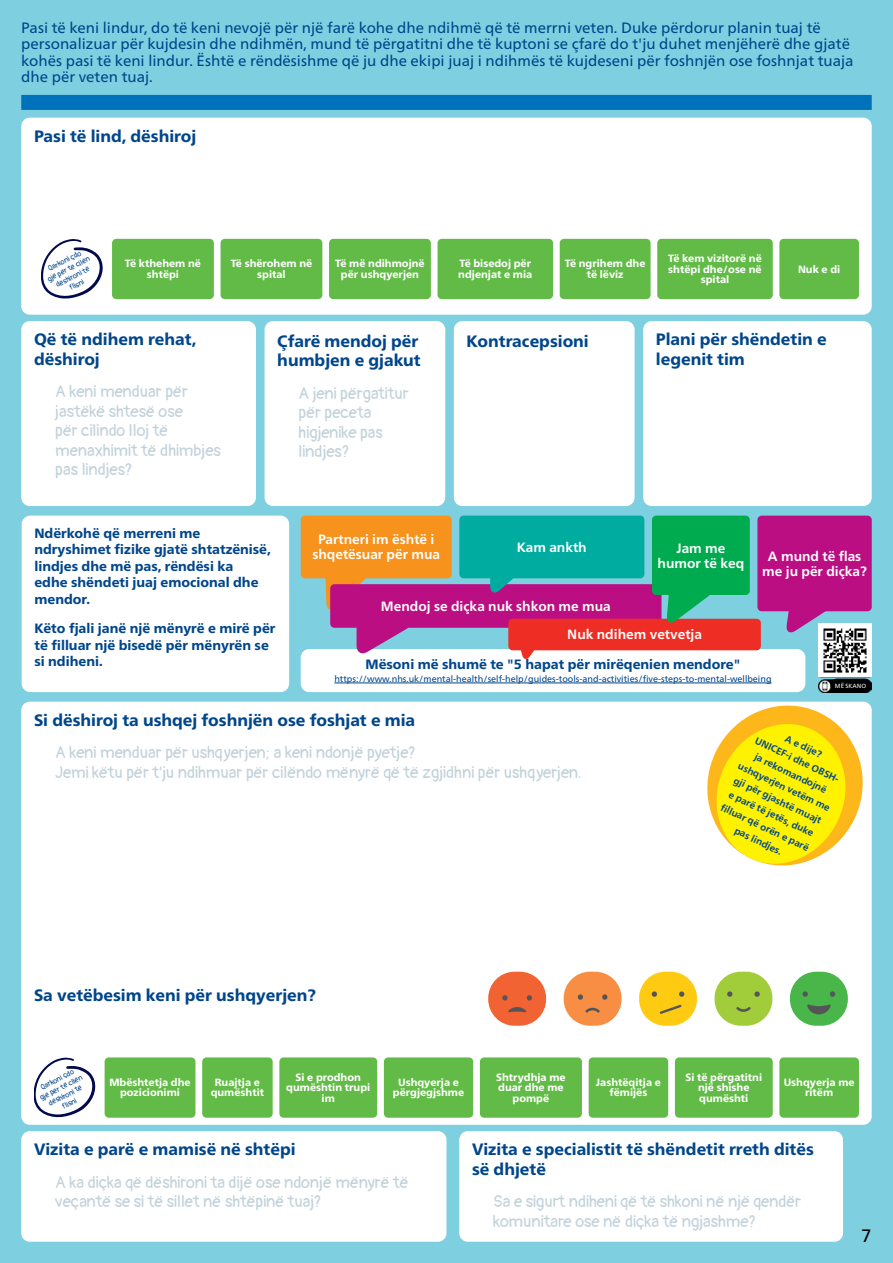
<style>
.page{position:relative;width:893px;height:1263px;background:#7ed0e0}
.page>*{position:absolute;margin:0;border:0;box-sizing:border-box;transform-origin:0 0}
.t1{font:18px "Frutiger Neue LTW1 G";color:#000}
.t2{font:16.5px/19.5px "Pangolin";color:#c2d2da}
.t3{font:800 16.5px/19.5px "Frutiger Neue LTW1 G";color:#00468b}
.t4{font:15px/16.5px "Frutiger Neue LTW1 G";color:#00468b}
.t5{font:800 13.5px/16.5px "Frutiger Neue LTW1 G";color:#00468b}
.t6{font:700 13.5px/15px "Frutiger Neue LTW1 G";color:#fff;text-align:center}
.t7{font:800 10.5px/10.5px "Frutiger Neue LTW1 G";color:#fff;text-align:center}
.t8{font:700 9.75px/15px "Frutiger Neue LTW1 G";color:#00468b;text-align:center}
.t9{font:9px "Frutiger Neue LTW1 G";color:#00468b}
.t10{font:7.5px/9px "Pangolin";color:#00468b;text-align:center}
.t11{font:6px "Frutiger Neue LTW1 G";color:#fff}
</style>
<div class="page">
<div style="left:21px;top:95px;width:851px;height:15px;background:#0072bc"></div>
<img style="left:819px;top:623px;width:53px;height:69px">
<div style="left:21px;top:118px;width:851px;height:197px;background:#fff;border-radius:9px"></div>
<div style="left:21px;top:321px;width:235px;height:185px;background:#fff;border-radius:9px"></div>
<div style="left:21px;top:1131px;width:425px;height:111px;background:#fff;border-radius:9px"></div>
<div style="left:21px;top:702px;width:851px;height:423px;background:#fff;border-radius:9px"></div>
<div style="left:459px;top:1131px;width:384px;height:111px;background:#fff;border-radius:9px"></div>
<div style="left:265px;top:321px;width:180px;height:185px;background:#fff;border-radius:9px"></div>
<div style="left:454px;top:321px;width:181px;height:185px;background:#fff;border-radius:9px"></div>
<div style="left:22px;top:516px;width:267px;height:176px;background:#fff;border-radius:9px"></div>
<div style="left:301px;top:649px;width:504px;height:43px;background:#fff;border-radius:9px"></div>
<hr style="left:334px;top:683px;width:438px;height:1px;background:#00468b">
<div style="left:643px;top:321px;width:229px;height:185px;background:#fff;border-radius:9px"></div>
<svg style="left:41px;top:239px;width:62px;height:60px"></svg>
<svg style="left:34px;top:1057px;width:62px;height:61px"></svg>
<div style="left:112px;top:239px;width:102px;height:60px;background:#62bb46;border-radius:4px"></div>
<div style="left:105px;top:1057px;width:90px;height:61px;background:#62bb46;border-radius:4px"></div>
<div style="left:202px;top:1057px;width:71px;height:61px;background:#62bb46;border-radius:4px"></div>
<div style="left:279px;top:1057px;width:98px;height:61px;background:#62bb46;border-radius:4px"></div>
<div style="left:384px;top:1057px;width:89px;height:61px;background:#62bb46;border-radius:4px"></div>
<div style="left:480px;top:1057px;width:102px;height:61px;background:#62bb46;border-radius:4px"></div>
<div style="left:589px;top:1057px;width:79px;height:61px;background:#62bb46;border-radius:4px"></div>
<div style="left:675px;top:1057px;width:98px;height:61px;background:#62bb46;border-radius:4px"></div>
<div style="left:779px;top:1057px;width:80px;height:61px;background:#62bb46;border-radius:4px"></div>
<div style="left:221px;top:239px;width:101px;height:60px;background:#62bb46;border-radius:4px"></div>
<div style="left:329px;top:239px;width:102px;height:60px;background:#62bb46;border-radius:4px"></div>
<div style="left:438px;top:239px;width:115px;height:60px;background:#62bb46;border-radius:4px"></div>
<div style="left:560px;top:239px;width:91px;height:60px;background:#62bb46;border-radius:4px"></div>
<div style="left:657px;top:239px;width:116px;height:60px;background:#62bb46;border-radius:4px"></div>
<div style="left:779px;top:239px;width:80px;height:60px;background:#62bb46;border-radius:4px"></div>
<div style="left:790px;top:972px;width:58px;height:54px;background:#48b649;border-radius:26px"></div>
<svg style="left:807px;top:1004px;width:24px;height:10px"></svg>
<svg style="left:830px;top:991px;width:5px;height:6px"></svg>
<svg style="left:803px;top:991px;width:5px;height:6px"></svg>
<div style="left:714px;top:972px;width:58px;height:54px;background:#a2cd3b;border-radius:26px"></div>
<svg style="left:754px;top:991px;width:6px;height:6px"></svg>
<svg style="left:727px;top:991px;width:5px;height:6px"></svg>
<svg style="left:736px;top:1007px;width:15px;height:5px"></svg>
<div style="left:639px;top:972px;width:58px;height:54px;background:#ffcb12;border-radius:26px"></div>
<svg style="left:679px;top:991px;width:5px;height:6px"></svg>
<svg style="left:652px;top:991px;width:5px;height:6px"></svg>
<svg style="left:659px;top:1004px;width:23px;height:10px"></svg>
<div style="left:564px;top:972px;width:57px;height:54px;background:#f78e43;border-radius:26px"></div>
<svg style="left:585px;top:1008px;width:15px;height:5px"></svg>
<svg style="left:602px;top:994px;width:5px;height:6px"></svg>
<svg style="left:578px;top:994px;width:5px;height:6px"></svg>
<div style="left:488px;top:972px;width:58px;height:54px;background:#f16332;border-radius:26px"></div>
<svg style="left:527px;top:995px;width:5px;height:5px"></svg>
<svg style="left:502px;top:995px;width:6px;height:5px"></svg>
<svg style="left:508px;top:1007px;width:19px;height:5px"></svg>
<svg style="left:696px;top:701px;width:176px;height:175px"></svg>
<svg style="left:786px;top:611px;width:46px;height:23px"></svg>
<div style="left:757px;top:516px;width:115px;height:95px;background:#bc0e83;border-radius:4px"></div>
<div style="left:301px;top:516px;width:151px;height:62px;background:#f7921d;border-radius:4px"></div>
<svg style="left:325px;top:578px;width:87px;height:76px"></svg>
<div style="left:330px;top:584px;width:331px;height:44px;background:#bc0e83;border-radius:4px"></div>
<svg style="left:518px;top:650px;width:23px;height:9px"></svg>
<div style="left:508px;top:619px;width:253px;height:31px;background:#ee2e24;border-radius:4px"></div>
<svg style="left:490px;top:578px;width:42px;height:15px"></svg>
<div style="left:459px;top:516px;width:185px;height:62px;background:#00aca0;border-radius:4px"></div>
<svg style="left:666px;top:595px;width:49px;height:28px"></svg>
<div style="left:652px;top:516px;width:98px;height:79px;background:#00ab4f;border-radius:4px"></div>
<div style="left:830px;top:679px;width:42px;height:13px;background:#000;border-radius:7px"></div>
<p class="t4" style="left:21px;top:19px;width:834px">Pasi të keni lindur, do të keni nevojë për një farë kohe dhe ndihmë që të merrni veten. Duke përdorur planin tuaj të personalizuar për kujdesin dhe ndihmën, mund të përgatitni dhe të kuptoni se çfarë do t'ju duhet menjëherë dhe gjatë kohës pasi të keni lindur. Është e rëndësishme që ju dhe ekipi juaj i ndihmës të kujdeseni për foshnjën ose foshnjat tuaja dhe për veten tuaj.</p>
<p class="t3" style="left:34px;top:126px;width:164px">Pasi të lind, dëshiroj</p>
<p class="t10" style="left:41px;top:266px;width:48px;rotate:-27deg">Qarkoni çdo gjë për të cilën dëshironi të<br>fl isni</p>
<p class="t7" style="left:125px;top:258px;width:78px">Të kthehem në shtëpi</p>
<p class="t7" style="left:231px;top:258px;width:83px">Të shërohem në spital</p>
<p class="t7" style="left:335px;top:258px;width:91px">Të më ndihmojnë për ushqyerjen</p>
<p class="t7" style="left:458px;top:258px;width:75px;text-align:left">Të bisedoj për ndjenjat e mia</p>
<p class="t7" style="left:565px;top:258px;width:82px">Të ngrihem dhe të lëviz</p>
<p class="t7" style="left:668px;top:253px;width:95px">Të kem vizitorë në shtëpi dhe/ose në spital</p>
<p class="t7" style="left:798px;top:264px;width:44px">Nuk e di</p>
<p class="t3" style="left:34px;top:330px;width:164px">Që të ndihem rehat, dëshiroj</p>
<p class="t2" style="left:55px;top:379px;width:167px">A keni menduar për jastëkë shtesë ose<br>për cilindo lloj të menaxhimit të dhimbjes pas lindjes?</p>
<p class="t3" style="left:277px;top:331px;width:145px">Çfarë mendoj për humbjen e gjakut</p>
<p class="t2" style="left:299px;top:381px;width:112px">A jeni përgatitur për peceta higjenike pas lindjes?</p>
<p class="t3" style="left:467px;top:331px;width:124px">Kontracepsioni</p>
<p class="t3" style="left:656px;top:330px;width:172px">Plani për shëndetin e legenit tim</p>
<p class="t5" style="left:34px;top:525px;width:238px">Ndërkohë që merreni me ndryshimet fizike gjatë shtatzënisë, lindjes dhe më pas, rëndësi ka<br>edhe shëndeti juaj emocional dhe mendor.</p>
<p class="t5" style="left:34px;top:620px;width:243px">Këto fjali janë një mënyrë e mirë për të filluar një bisedë për mënyrën se si ndiheni.</p>
<p class="t6" style="left:312px;top:532px;width:129px">Partneri im është i shqetësuar për mua</p>
<p class="t6" style="left:567px;top:592px;width:136px;line-height:28.5px;text-align:left;text-indent:-186px">Mendoj se diçka nuk shkon me mua<br>Nuk ndihem vetvetja</p>
<p class="t6" style="left:517px;top:539px;width:71px">Kam ankth</p>
<p class="t6" style="left:658px;top:540px;width:88px">Jam me humor të keq</p>
<p class="t6" style="left:762px;top:548px;width:106px">A mund të flas me ju për diçka?</p>
<p class="t5" style="left:365px;top:655px;width:376px">Mësoni më shumë te "5 hapat për mirëqenien mendore"</p>
<p class="t9" style="left:334px;top:674px;width:439px">https://www.nhs.uk/mental-health/self-help/guides-tools-and-activities/five-steps-to-mental-wellbeing</p>
<p class="t11" style="left:835px;top:682px;width:33px">MË SKANO</p>
<p class="t3" style="left:34px;top:710px;width:383px">Si dëshiroj ta ushqej foshnjën ose foshjat e mia</p>
<p class="t2" style="left:55px;top:740px;width:528px">A keni menduar për ushqyerjen; a keni ndonjë pyetje?<br>Jemi këtu për t'ju ndihmuar për cilëndo mënyrë që të zgjidhni për ushqyerjen.</p>
<p class="t3" style="left:34px;top:986px;width:283px">Sa vetëbesim keni për ushqyerjen?</p>
<p class="t8" style="left:789px;top:731px;width:41px;rotate:25deg">A e dije?</p>
<p class="t8" style="left:758px;top:733px;width:95px;rotate:25deg">UNICEF-i dhe OBSH-</p>
<p class="t8" style="left:748px;top:745px;width:102px;rotate:25deg">ja rekomandojnë ushqyerjen vetëm me gji për gjashtë muajt e parë të jetës, duke<br>fi lluar që orën e parë pas lindjes.</p>
<p class="t10" style="left:34px;top:1085px;width:48px;rotate:-27deg">Qarkoni çdo gjë për të cilën dëshironi të<br>fl isni</p>
<p class="t7" style="left:109px;top:1077px;width:83px">Mbështetja dhe pozicionimi</p>
<p class="t7" style="left:211px;top:1077px;width:55px">Ruajtja e qumështit</p>
<p class="t7" style="left:286px;top:1072px;width:86px">Si e prodhon qumështin trupi im</p>
<p class="t7" style="left:393px;top:1077px;width:73px">Ushqyerja e përgjegjshme</p>
<p class="t7" style="left:496px;top:1072px;width:71px">Shtrydhja me duar dhe me pompë</p>
<p class="t7" style="left:596px;top:1077px;width:66px">Jashtëqitja e fëmijës</p>
<p class="t7" style="left:685px;top:1072px;width:78px">Si të përgatitni një shishe qumështi</p>
<p class="t7" style="left:784px;top:1077px;width:73px">Ushqyerja me ritëm</p>
<p class="t3" style="left:34px;top:1140px;width:263px">Vizita e parë e mamisë në shtëpi</p>
<p class="t2" style="left:55px;top:1170px;width:355px">A ka diçka që dëshironi ta dijë ose ndonjë mënyrë të veçantë se si të sillet në shtëpinë tuaj?</p>
<p class="t3" style="left:472px;top:1140px;width:343px">Vizita e specialistit të shëndetit rreth ditës së dhjetë</p>
<p class="t2" style="left:493px;top:1189px;width:309px">Sa e sigurt ndiheni që të shkoni në një qendër komunitare ose në diçka të ngjashme?</p>
<p class="t1" style="left:861px;top:1225px;width:12px">7</p>
</div>
